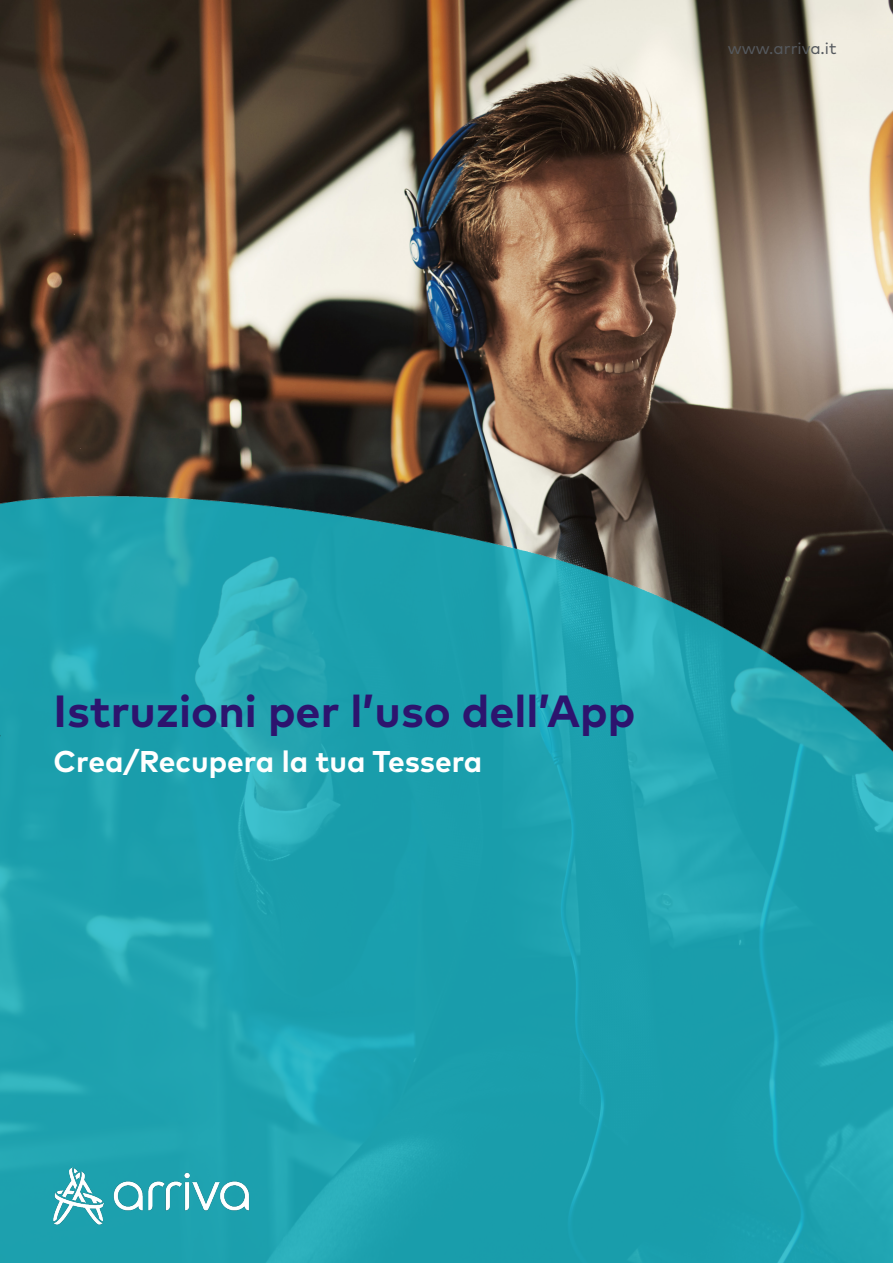
<style>
.page{position:relative;width:893px;height:1263px;background:#fff}
.page>*{position:absolute;margin:0;border:0;box-sizing:border-box;transform-origin:0 0}
.t1{font:700 45px "Mark Pro";color:#2d146e}
.t2{font:700 30px "Mark Pro";color:#fff}
.t3{font:16.5px "Mark Pro";color:#55595e}
</style>
<div class="page">
<img style="left:0;top:0;width:893px;height:1263px">
<img style="left:54px;top:1167px;width:195px;height:58px">
<p class="t3" style="left:728px;top:36px;width:110px">www.arriva.it</p>
<p class="t1" style="left:54px;top:676px;width:583px">Istruzioni per l’uso dell’App</p>
<p class="t2" style="left:54px;top:738px;width:430px">Crea/Recupera la tua Tessera</p>
</div>
